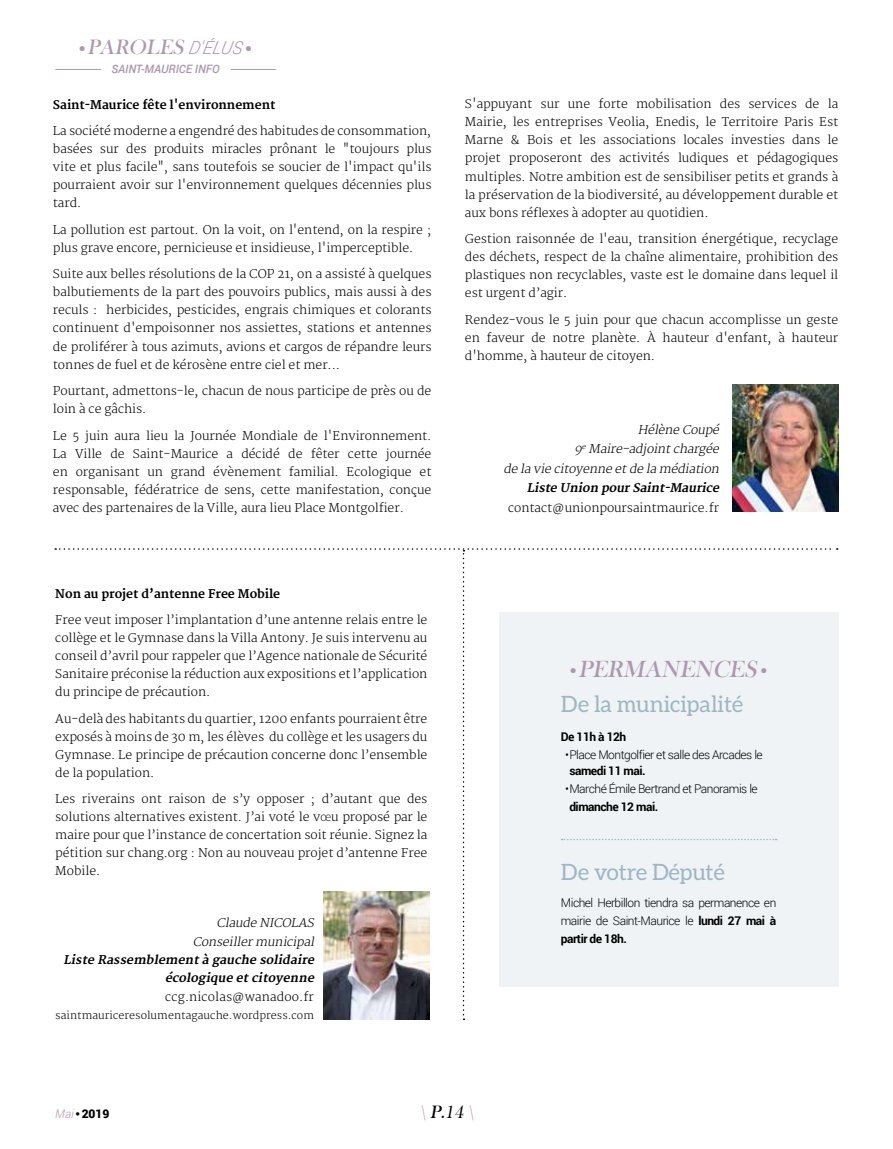
<style>
.page{position:relative;width:893px;height:1149px;background:#fff}
.page>*{position:absolute;margin:0;border:0;box-sizing:border-box;transform-origin:0 0}
.t1{font:italic 24px "Bask Old Face";color:#ad97ae}
.t2{font:22.5px "Aleo";color:#9cb6c2}
.t3{font:italic 21.3px "Bask Old Face";color:#ad97ae}
.t4{font:italic 18.45px "Bask Old Face";color:#000}
.t5{font:300 12px/18px "Merriweather";color:#000;text-align:justify}
.t6{font:300 12px/18px "Roboto";letter-spacing:-.04em;color:#000;text-align:justify}
.t7{font:italic 300 12px/19.5px "Merriweather";color:#000;text-align:right}
.t8{font:italic 700 12px/18.3px "Merriweather";color:#000;text-align:right}
.t9{font:700 12px "Merriweather";color:#000}
.t10{font:700 12px "Roboto";letter-spacing:-.04em;color:#000}
.t11{font:900 12px "Roboto";color:#000}
.t12{font:italic 500 11.55px "Roboto";color:#ad97ae}
.t13{font:300 10.5px "Merriweather";letter-spacing:.01em;color:#000}
.t14{font:6.9px "Zapf Dingbats ITC";color:#ad97ae}
.s1{font-family:"Roboto";font-weight:300;font-size:17.85px}
.s2{font-family:"Aleo";font-size:12.75px}
.s3{font-weight:700}
.s4{font-weight:300;font-style:italic;color:#ad97ae}
.s5{font-family:"Bask Old Face";font-weight:400}
.s6{color:#ad97ae}
</style>
<div class="page">
<img style="left:733px;top:384px;width:106px;height:127px">
<hr style="left:55px;top:69px;width:46px;height:1px;background:#ad97ae">
<hr style="left:231px;top:69px;width:45px;height:1px;background:#ad97ae">
<svg style="left:55px;top:548px;width:783px;height:471px"></svg>
<h3 class="t3" style="left:80px;top:35px;width:168px">● PAROLES <span class="s1">D'ÉLUS</span></h3>
<p class="t14" style="left:246px;top:45px;width:7px">●</p>
<p class="t12" style="left:111px;top:61px;width:110px">SAINT-MAURICE INFO</p>
<p class="t9" style="left:53px;top:97px;width:224px">Saint-Maurice fête l'environnement</p>
<p class="t5" style="left:53px;top:122px;width:380px">La société moderne a engendré des habitudes de consommation, basées sur des produits miracles prônant le "toujours plus vite et plus facile", sans toutefois se soucier de l'impact qu'ils pourraient avoir sur l'environnement quelques décennies plus tard.</p>
<p class="t5" style="left:53px;top:221px;width:380px">La pollution est partout. On la voit, on l'entend, on la respire ; plus grave encore, pernicieuse et insidieuse, l'imperceptible.</p>
<p class="t5" style="left:53px;top:265px;width:380px">Suite aux belles résolutions de la COP 21, on a assisté à quelques balbutiements de la part des pouvoirs publics, mais aussi à des reculs : herbicides, pesticides, engrais chimiques et colorants continuent d'empoisonner nos assiettes, stations et antennes de proliférer à tous azimuts, avions et cargos de répandre leurs tonnes de fuel et de kérosène entre ciel et mer...</p>
<p class="t5" style="left:53px;top:382px;width:380px">Pourtant, admettons-le, chacun de nous participe de près ou de loin à ce gâchis.</p>
<p class="t5" style="left:53px;top:426px;width:380px">Le 5 juin aura lieu la Journée Mondiale de l'Environnement.<br>La Ville de Saint-Maurice a décidé de fêter cette journée en organisant un grand évènement familial. Ecologique et responsable, fédératrice de sens, cette manifestation, conçue avec des partenaires de la Ville, aura lieu Place Montgolfier.</p>
<p class="t9" style="left:55px;top:586px;width:226px">Non au projet d’antenne Free Mobile</p>
<p class="t5" style="left:55px;top:610px;width:374px">Free veut imposer l’implantation d’une antenne relais entre le collège et le Gymnase dans la Villa Antony. Je suis intervenu au conseil d’avril pour rappeler que l’Agence nationale de Sécurité Sanitaire préconise la réduction aux expositions et l’application du principe de précaution.</p>
<p class="t5" style="left:55px;top:709px;width:374px">Au-delà des habitants du quartier, 1200 enfants pourraient être exposés à moins de 30 m, les élèves du collège et les usagers du Gymnase. Le principe de précaution concerne donc l’ensemble de la population.</p>
<p class="t5" style="left:55px;top:789px;width:374px">Les riverains ont raison de s’y opposer ; d’autant que des solutions alternatives existent. J’ai voté le v<span class="s2">œ</span>u proposé par le maire pour que l’instance de concertation soit réunie. Signez la pétition sur chang.org : Non au nouveau projet d’antenne Free Mobile.</p>
<p class="t7" style="left:193px;top:913px;width:125px;line-height:18.3px">Claude NICOLAS<br>Conseiller municipal</p>
<p class="t8" style="left:63px;top:950px;width:255px">Liste Rassemblement à gauche solidaire écologique et citoyenne</p>
<p class="t5" style="left:165px;top:987px;width:150px">ccg.nicolas@wanadoo.fr</p>
<p class="t13" style="left:55px;top:1008px;width:260px">saintmauriceresolumentagauche.wordpress.com</p>
<p class="t5" style="left:465px;top:95px;width:375px">S'appuyant sur une forte mobilisation des services de la Mairie, les entreprises Veolia, Enedis, le Territoire Paris Est Marne &amp; Bois et les associations locales investies dans le projet proposeront des activités ludiques et pédagogiques multiples. Notre ambition est de sensibiliser petits et grands à la préservation de la biodiversité, au développement durable et aux bons réflexes à adopter au quotidien.</p>
<p class="t5" style="left:465px;top:230px;width:375px">Gestion raisonnée de l'eau, transition énergétique, recyclage des déchets, respect de la chaîne alimentaire, prohibition des plastiques non recyclables, vaste est le domaine dans lequel il est urgent d’agir.</p>
<p class="t5" style="left:465px;top:310px;width:375px">Rendez-vous le 5 juin pour que chacun accomplisse un geste en faveur de notre planète. À hauteur d'enfant, à hauteur d'homme, à hauteur de citoyen.</p>
<p class="t7" style="left:503px;top:419px;width:220px">Hélène Coupé<br>9<sup>e</sup> Maire-adj ointchargée<br>de la vie citoyenne etde la médiation</p>
<p class="t8" style="left:527px;top:478px;width:196px">Liste Union pour Saint-Maurice</p>
<p class="t5" style="left:508px;top:498px;width:212px">contact@unionpoursaintmaurice.fr</p>
<h1 class="t1" style="left:570px;top:655px;width:192px">● PERMANENCES</h1>
<p class="t14" style="left:761px;top:667px;width:7px">●</p>
<h2 class="t2" style="left:561px;top:691px;width:184px">De la municipalité</h2>
<p class="t10" style="left:561px;top:727px;width:67px">De 11h à 12h</p>
<p class="t6" style="left:565px;top:745px;width:199px">•Place Montgolfier et salle des Arcades le</p>
<p class="t10" style="left:569px;top:762px;width:78px">samedi 11 mai.</p>
<p class="t6" style="left:565px;top:779px;width:194px">•Marché Émile Bertrand et Panoramis le</p>
<p class="t10" style="left:569px;top:798px;width:90px">dimanche 12 mai.</p>
<h2 class="t2" style="left:561px;top:859px;width:165px">De votre Député</h2>
<p class="t6" style="left:561px;top:892px;width:217px">Michel Herbillon tiendra sa permanence en mairie de Saint-Maurice le <span class="s3">lundi 27 mai à partir de 18h.</span></p>
<p class="t11" style="left:55px;top:1104px;width:56px"><span class="s4">Mai</span><span class="s5">•</span>2019</p>
<h3 class="t4" style="left:420px;top:1101px;width:55px"><span class="s6">\</span> P.14 <span class="s6">\</span></h3>
</div>
